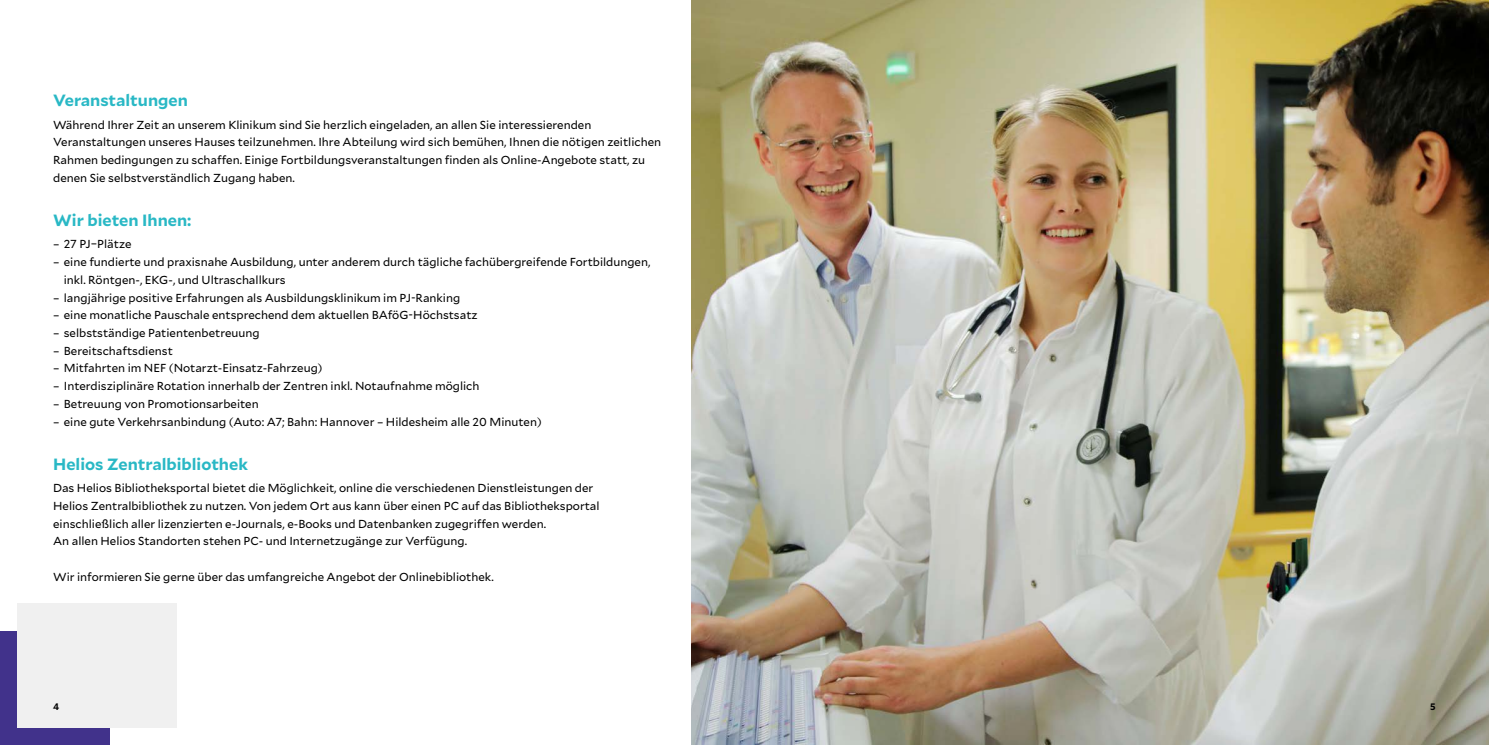
<style>
.page{position:relative;width:1489px;height:745px;background:#fff}
.page>*{position:absolute;margin:0;border:0;box-sizing:border-box;transform-origin:0 0}
.t1{font:700 16.25px "Mallory";color:#29b8c5}
.t2{font:11.5px/17.8px "Mallory";color:#000}
.t3{font:700 9.38px "Mallory";color:#000}
</style>
<div class="page">
<img style="left:691px;top:0;width:35px;height:744px">
<div style="left:0;top:631px;width:109px;height:113px;background:#41328b"></div>
<div style="left:18px;top:602px;width:159px;height:124px;background:#f0f0f0"></div>
<img style="left:726px;top:0;width:762px;height:744px">
<h1 class="t1" style="left:53px;top:88px;width:136px">Veranstaltungen</h1>
<p class="t2" style="left:53px;top:115px;width:609px">Während Ihrer Zeit an unserem Klinikum sind Sie herzlich eingeladen, an allen Sie interessierenden Veranstaltungen unseres Hauses teilzunehmen. Ihre Abteilung wird sich bemühen, Ihnen die nötigen zeitlichen Rahmen bedingungen zu schaffen. Einige Fortbildungsveranstaltungen finden als Online-Angebote statt, zu denen Sie selbstverständlich Zugang haben.</p>
<h1 class="t1" style="left:53px;top:208px;width:140px">Wir bieten Ihnen:</h1>
<p class="t2" style="left:53px;top:234px;width:80px">– 27 PJ–Plätze</p>
<p class="t2" style="left:64px;top:252px;width:588px;text-indent:-11px">– eine fundierte und praxisnahe Ausbildung, unter anderem durch tägliche fachübergreifende Fortbildungen, inkl. Röntgen-, EKG-, und Ultraschallkurs</p>
<p class="t2" style="left:53px;top:288px;width:408px">– langjährige positive Erfahrungen als Ausbildungsklinikum im PJ-Ranking</p>
<p class="t2" style="left:53px;top:305px;width:426px">– eine monatliche Pauschale entsprechend dem aktuellen BAföG-Höchstsatz</p>
<p class="t2" style="left:53px;top:323px;width:208px">– selbstständige Patientenbetreuung</p>
<p class="t2" style="left:53px;top:341px;width:121px">– Bereitschaftsdienst</p>
<p class="t2" style="left:53px;top:358px;width:271px">– Mitfahrten im NEF (Notarzt-Einsatz-Fahrzeug)</p>
<p class="t2" style="left:53px;top:376px;width:428px">– Interdisziplinäre Rotation innerhalb der Zentren inkl. Notaufnahme möglich</p>
<p class="t2" style="left:53px;top:394px;width:207px">– Betreuung von Promotionsarbeiten</p>
<p class="t2" style="left:53px;top:412px;width:490px">– eine gute Verkehrsanbindung (Auto: A7; Bahn: Hannover – Hildesheim alle 20 Minuten)</p>
<h1 class="t1" style="left:53px;top:451px;width:196px">Helios Zentralbibliothek</h1>
<p class="t2" style="left:53px;top:478px;width:548px">Das Helios Bibliotheksportal bietet die Möglichkeit, online die verschiedenen Dienstleistungen der Helios Zentralbibliothek zu nutzen. Von jedem Ort aus kann über einen PC auf das Bibliotheksportal einschließlich aller lizenzierten e-Journals, e-Books und Datenbanken zugegriffen werden.<br>An allen Helios Standorten stehen PC- und Internetzugänge zur Verfügung.</p>
<p class="t2" style="left:53px;top:567px;width:442px">Wir informieren Sie gerne über das umfangreiche Angebot der Onlinebibliothek.</p>
<p class="t3" style="left:53px;top:698px;width:8px">4</p>
<p class="t3" style="left:1430px;top:698px;width:7px">5</p>
</div>
